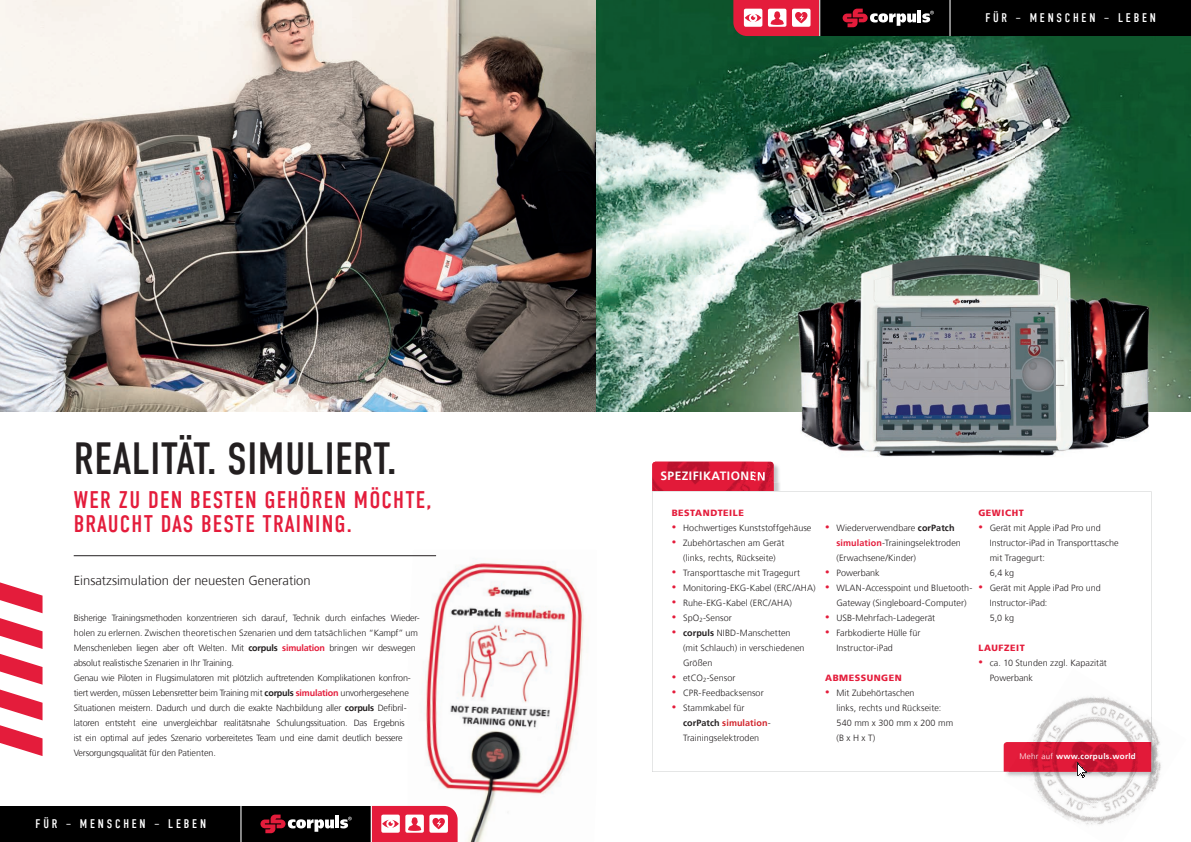
<style>
.page{position:relative;width:1191px;height:842px;background:#fff}
.page>*{position:absolute;margin:0;border:0;box-sizing:border-box;transform-origin:0 0}
.t1{font:45px "DIN Condensed";letter-spacing:.01em;color:#231f20}
.t2{font:24px/24px "DIN Condensed";letter-spacing:.05em;color:#e41c3b}
.t3{font:300 13px "Frutiger";color:#231f20}
.t4{font:12.5px "DIN Condensed";letter-spacing:.225em;color:#fff}
.t5{font:700 12px "Frutiger";letter-spacing:.04em;color:#fff}
.t6{font:300 9px/15px "Frutiger";letter-spacing:-.005em;color:#231f20}
.t7{font:900 9px "Frutiger";letter-spacing:.055em;color:#e41c3b}
.t8{font:700 8px "Frutiger";letter-spacing:.04em;color:#fff}
.s1{font-weight:700}
.s2{font-weight:700;color:#e41c3b}
.s3{color:#e41c3b}
.s4{font-weight:700;color:#d1232a}
.s5{font-weight:300}
</style>
<div class="page">
<img style="left:0;top:0;width:1191px;height:411px">
<img style="left:595px;top:141px;width:175px;height:135px">
<img style="left:770px;top:141px;width:421px;height:75px">
<img style="left:595px;top:276px;width:159px;height:135px">
<img style="left:773px;top:482px;width:7px;height:9px">
<svg style="left:652px;top:491px;width:499px;height:281px"></svg>
<img style="left:1034px;top:725px;width:127px;height:100px">
<img style="left:1027px;top:668px;width:124px;height:49px">
<img style="left:1034px;top:743px;width:124px;height:36px">
<svg style="left:1003px;top:717px;width:149px;height:61px"></svg>
<svg style="left:0;top:582px;width:43px;height:174px"></svg>
<img style="left:407px;top:555px;width:177px;height:287px">
<hr style="left:74px;top:555px;width:362px;height:1px;background:#231f20">
<img style="left:754px;top:216px;width:437px;height:246px">
<img style="left:773px;top:463px;width:6px;height:19px">
<svg style="left:652px;top:462px;width:121px;height:29px;background:#d71b38"></svg>
<div style="left:950px;top:0;width:241px;height:36px;background:#000"></div>
<div style="left:820px;top:0;width:129px;height:36px;background:#000"></div>
<svg style="left:733px;top:0;width:86px;height:36px"></svg>
<hr style="left:917px;top:10px;width:4px;height:12px;background:#fff">
<svg style="left:922px;top:11px;width:11px;height:11px"></svg>
<svg style="left:842px;top:9px;width:74px;height:18px"></svg>
<hr style="left:819px;top:0;width:1px;height:36px;background:#fff">
<hr style="left:949px;top:0;width:1px;height:36px;background:#fff">
<div style="left:0;top:806px;width:240px;height:36px;background:#000"></div>
<div style="left:241px;top:806px;width:130px;height:36px;background:#000"></div>
<svg style="left:372px;top:806px;width:85px;height:36px"></svg>
<hr style="left:335px;top:816px;width:4px;height:12px;background:#fff">
<svg style="left:340px;top:817px;width:12px;height:11px"></svg>
<svg style="left:260px;top:814px;width:74px;height:19px"></svg>
<h1 class="t1" style="left:74px;top:433px;width:324px">REALITÄT. SIMULIERT.</h1>
<h2 class="t2" style="left:74px;top:489px;width:359px">WER ZU DEN BESTEN GEHÖREN MÖCHTE,<br>BRAUCHT DAS BESTE TRAINING.</h2>
<h3 class="t3" style="left:74px;top:574px;width:238px">Einsatzsimulation der neuesten Generation</h3>
<p class="t6" style="left:74px;top:611px;width:347px">Bisherige Trainingsmethoden konzentrieren sich darauf, Technik durch einfaches Wieder&shy;holen zu erlernen. Zwischen theoretischen Szenarien und dem tatsächlichen “Kampf” um Menschenleben liegen aber oft Welten. Mit <span class="s1">corpuls</span> <span class="s2">simulation</span> bringen wir deswegen absolut realistische Szenarien in Ihr Training.<br>Genau wie Piloten in Flugsimulatoren mit plötzlich auftretenden Komplikationen konfron&shy;tiert werden, müssen Lebensretter beim Training mit <span class="s1">corpuls</span> <span class="s2">simulation</span> unvorhergesehene Situationen meistern. Dadurch und durch die exakte Nachbildung aller <span class="s1">corpuls</span> Defibril&shy;latoren entsteht eine unvergleichbar realitätsnahe Schulungssituation. Das Ergebnis<br>ist ein optimal auf jedes Szenario vorbereitetes Team und eine damit deutlich bessere Versorgungsqualität für den Patienten.</p>
<h3 class="t4" style="left:36px;top:817px;width:172px">FÜR – MENSCHEN – LEBEN</h3>
<h3 class="t4" style="left:985px;top:11px;width:172px">FÜR – MENSCHEN – LEBEN</h3>
<h3 class="t5" style="left:660px;top:469px;width:107px">SPEZIFIKATIONEN</h3>
<p class="t7" style="left:672px;top:507px;width:74px">BESTANDTEILE</p>
<p class="t6" style="left:672px;top:521px;width:141px"><span class="s3">•</span> Hochwertiges Kunststoffgehäuse</p>
<p class="t6" style="left:672px;top:536px;width:114px;text-align:center"><span class="s3">•</span> Zubehörtaschen am Gerät (links, rechts, Rückseite)</p>
<p class="t6" style="left:672px;top:566px;width:130px"><span class="s3">•</span> Transporttasche mit Tragegurt</p>
<p class="t6" style="left:672px;top:581px;width:145px"><span class="s3">•</span> Monitoring-EKG-Kabel (ERC/AHA)</p>
<p class="t6" style="left:672px;top:596px;width:122px"><span class="s3">•</span> Ruhe-EKG-Kabel (ERC/AHA)</p>
<p class="t6" style="left:672px;top:611px;width:62px"><span class="s3">•</span> SpO<sub>2</sub>-Sensor</p>
<p class="t6" style="left:683px;top:626px;width:123px;text-indent:-11px"><span class="s3">•</span> <span class="s1">corpuls</span> NIB D-Manschetten (mit Schlauch) in verschiedenen<br>Größen</p>
<p class="t6" style="left:672px;top:671px;width:65px"><span class="s3">•</span> etCO<sub>2</sub>-Sensor</p>
<p class="t6" style="left:672px;top:686px;width:93px"><span class="s3">•</span> CPR-Feedbacksensor</p>
<p class="t6" style="left:683px;top:701px;width:89px;text-indent:-11px"><span class="s3">•</span> Stammkabel für <span class="s1">corPatch</span> <span class="s4">simulation</span>-<br>Trainingselektroden</p>
<p class="t7" style="left:978px;top:507px;width:47px">GEWICHT</p>
<p class="t6" style="left:989px;top:521px;width:130px;text-indent:-11px"><span class="s3">•</span> Gerät mit Apple iPad Pro und<br>Instructor-iPad in Transporttasche mit Tragegurt:<br>6,4 kg</p>
<p class="t6" style="left:989px;top:581px;width:113px;text-indent:-11px"><span class="s3">•</span> Gerät mit Apple iPad Pro und<br>Instructor-iPad:<br>5,0 kg</p>
<p class="t7" style="left:978px;top:642px;width:48px">LAUFZEIT</p>
<p class="t6" style="left:989px;top:656px;width:119px;text-indent:-11px"><span class="s3">•</span> ca. 10 Stunden zzgl. Kapazität<br>Powerbank</p>
<p class="t6" style="left:836px;top:521px;width:126px;text-indent:-11px"><span class="s3">•</span> Wiederverwendbare <span class="s1">corPatch </span><span class="s2">simulation</span>-Trainingselektroden (Erwachsene/Kinder)</p>
<p class="t6" style="left:825px;top:566px;width:56px"><span class="s3">•</span> Powerbank</p>
<p class="t6" style="left:836px;top:581px;width:137px;text-indent:-11px"><span class="s3">•</span> WLAN-Accesspoint und Bluetoot h-<br>Gateway (Singleboard-Computer)</p>
<p class="t6" style="left:825px;top:611px;width:112px"><span class="s3">•</span> USB-Mehrfach-Ladegerät</p>
<p class="t6" style="left:836px;top:626px;width:86px;text-indent:-11px"><span class="s3">•</span> Farbkodierte Hülle für<br>Instructor-iPad</p>
<p class="t7" style="left:825px;top:672px;width:78px">ABMESSUNGEN</p>
<p class="t6" style="left:836px;top:686px;width:118px;text-indent:-11px"><span class="s3">•</span> Mit Zubehörtaschen<br>links, rechts und Rückseite:<br>540 mm x 300 mm x 200 mm (B x H x T)</p>
<p class="t8" style="left:1019px;top:752px;width:118px"><span class="s5">Mehr auf</span> www.corpuls.world</p>
</div>
